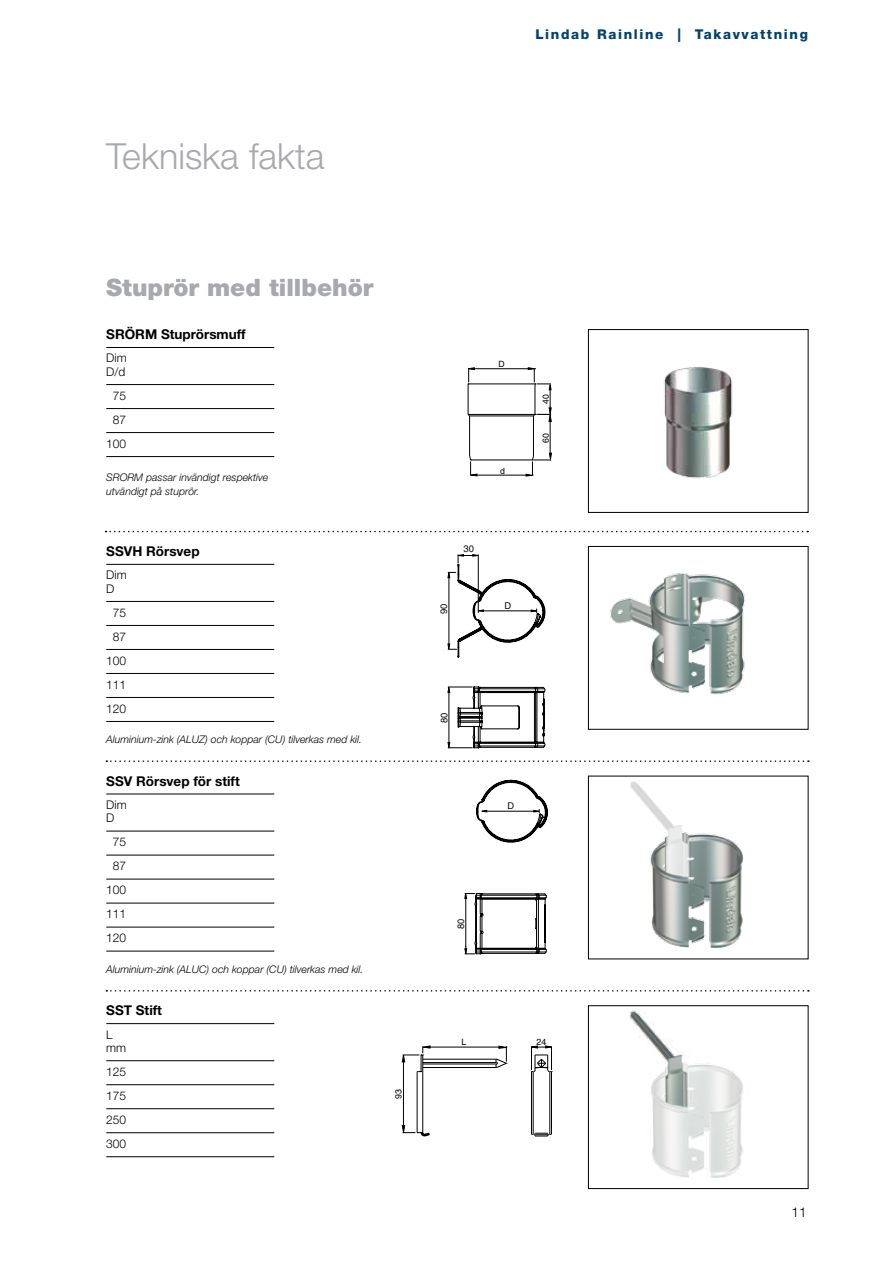
<style>
.page{position:relative;width:893px;height:1263px;background:#fff}
.page>*{position:absolute;margin:0;border:0;box-sizing:border-box;transform-origin:0 0}
.t1{font:300 36px "Helvetica Neue LT Pro";color:#a7a9ac}
.t2{font:900 24px "Helvetica Neue LT Pro";color:#a7a9ac}
.t3{font:700 13.5px "Helvetica Neue LT Pro";color:#000}
.t4{font:800 13.5px "Helvetica Neue LT Pro";letter-spacing:.12em;color:#00426f}
.t5{font:300 13.5px "Helvetica Neue LT Pro";color:#000}
.t6{font:300 12px/24px "Helvetica Neue LT Pro";color:#000}
.t7{font:italic 300 10.5px/13.5px "Helvetica Neue LT Pro";color:#000}
.t8{font:9.45px "Helvetica";color:#120b15}
.t9{font:9.3px "Helvetica";color:#120b15}
.t10{font:8.85px "Helvetica";color:#000}
.t11{font:8.7px "Helvetica";color:#000}
</style>
<div class="page">
<svg style="left:106px;top:990px;width:703px;height:1px"></svg>
<svg style="left:106px;top:531px;width:702px;height:1px"></svg>
<hr style="left:106px;top:347px;width:168px;height:1px;background:#000">
<hr style="left:106px;top:384px;width:168px;height:1px;background:#000">
<hr style="left:106px;top:408px;width:168px;height:1px;background:#000">
<hr style="left:106px;top:432px;width:168px;height:1px;background:#000">
<hr style="left:106px;top:456px;width:168px;height:1px;background:#000">
<img style="left:663px;top:367px;width:70px;height:112px">
<div style="left:588px;top:329px;width:220px;height:184px;border:1px solid #000"></div>
<hr style="left:469px;top:416px;width:1px;height:40px;background:#000">
<hr style="left:471px;top:460px;width:61px;height:1px;background:#000">
<hr style="left:533px;top:416px;width:1px;height:40px;background:#000">
<hr style="left:473px;top:475px;width:57px;height:1px;background:#000">
<hr style="left:550px;top:417px;width:1px;height:40px;background:#000">
<svg style="left:467px;top:367px;width:84px;height:55px"></svg>
<svg style="left:469px;top:455px;width:8px;height:21px"></svg>
<svg style="left:526px;top:453px;width:26px;height:23px"></svg>
<hr style="left:106px;top:564px;width:168px;height:1px;background:#000">
<hr style="left:106px;top:601px;width:168px;height:1px;background:#000">
<hr style="left:106px;top:625px;width:168px;height:1px;background:#000">
<hr style="left:106px;top:649px;width:168px;height:1px;background:#000">
<hr style="left:106px;top:673px;width:168px;height:1px;background:#000">
<hr style="left:106px;top:697px;width:168px;height:1px;background:#000">
<hr style="left:106px;top:721px;width:168px;height:1px;background:#000">
<img style="left:610px;top:573px;width:136px;height:122px">
<div style="left:588px;top:546px;width:220px;height:183px;border:1px solid #000"></div>
<svg style="left:447px;top:554px;width:98px;height:194px"></svg>
<hr style="left:106px;top:794px;width:168px;height:1px;background:#000">
<hr style="left:106px;top:831px;width:168px;height:1px;background:#000">
<hr style="left:106px;top:855px;width:168px;height:1px;background:#000">
<hr style="left:106px;top:879px;width:168px;height:1px;background:#000">
<hr style="left:106px;top:903px;width:168px;height:1px;background:#000">
<hr style="left:106px;top:927px;width:168px;height:1px;background:#000">
<hr style="left:106px;top:951px;width:168px;height:1px;background:#000">
<img style="left:630px;top:781px;width:113px;height:167px">
<svg style="left:464px;top:892px;width:83px;height:62px"></svg>
<svg style="left:476px;top:780px;width:72px;height:63px"></svg>
<hr style="left:106px;top:1023px;width:168px;height:1px;background:#000">
<hr style="left:106px;top:1060px;width:168px;height:1px;background:#000">
<hr style="left:106px;top:1084px;width:168px;height:1px;background:#000">
<hr style="left:106px;top:1108px;width:168px;height:1px;background:#000">
<hr style="left:106px;top:1132px;width:168px;height:1px;background:#000">
<hr style="left:106px;top:1156px;width:168px;height:1px;background:#000">
<img style="left:629px;top:1010px;width:115px;height:168px">
<div style="left:588px;top:1005px;width:220px;height:184px;border:1px solid #000"></div>
<hr style="left:551px;top:1071px;width:1px;height:63px;background:#000">
<hr style="left:549px;top:1071px;width:1px;height:63px;background:#000">
<hr style="left:417px;top:1071px;width:1px;height:61px;background:#000">
<hr style="left:422px;top:1055px;width:1px;height:77px;background:#000">
<hr style="left:531px;top:1071px;width:1px;height:63px;background:#000">
<hr style="left:533px;top:1071px;width:1px;height:63px;background:#000">
<hr style="left:426px;top:1047px;width:77px;height:1px;background:#000">
<hr style="left:423px;top:1063px;width:74px;height:1px;background:#000">
<hr style="left:423px;top:1062px;width:74px;height:1px;background:#000">
<hr style="left:423px;top:1059px;width:74px;height:1px;background:#000">
<hr style="left:423px;top:1067px;width:74px;height:1px;background:#000">
<hr style="left:403px;top:1058px;width:1px;height:72px;background:#000">
<svg style="left:401px;top:1124px;width:151px;height:13px"></svg>
<svg style="left:401px;top:1045px;width:30px;height:27px"></svg>
<svg style="left:496px;top:1045px;width:12px;height:23px"></svg>
<svg style="left:531px;top:1045px;width:21px;height:27px"></svg>
<svg style="left:106px;top:760px;width:703px;height:2px"></svg>
<h1 class="t1" style="left:106px;top:134px;width:220px">Tekniska fakta</h1>
<p class="t4" style="left:535px;top:27px;width:274px">Lindab Rainline | Takavvattning</p>
<h2 class="t2" style="left:106px;top:273px;width:269px">Stuprör med tillbehör</h2>
<p class="t3" style="left:106px;top:326px;width:141px">SRÖRM Stuprörsmuff</p>
<p class="t6" style="left:106px;top:351px;width:22px;line-height:13.5px">Dim<br>D/d</p>
<p class="t6" style="left:106px;top:383px;width:22px;text-align:center">75<br>87<br>100</p>
<p class="t7" style="left:106px;top:471px;width:164px">SRORM passar invändigt respektive utvändigt på stuprör.</p>
<p class="t3" style="left:106px;top:543px;width:95px">SSVH Rörsvep</p>
<p class="t6" style="left:106px;top:568px;width:22px;line-height:13.5px">Dim<br>D</p>
<p class="t6" style="left:106px;top:600px;width:22px;text-align:center">75<br>87<br>100<br>111<br>120</p>
<p class="t7" style="left:106px;top:732px;width:257px">Aluminium-zink (ALUZ) och koppar (CU) tilverkas med kil.</p>
<p class="t3" style="left:106px;top:772px;width:135px">SSV Rörsvep för stift</p>
<p class="t6" style="left:106px;top:798px;width:22px;line-height:13.5px">Dim<br>D</p>
<p class="t6" style="left:106px;top:830px;width:22px;text-align:center">75<br>87<br>100<br>111<br>120</p>
<p class="t7" style="left:106px;top:962px;width:259px">Aluminium-zink (ALUC) och koppar (CU) tilverkas med kil.</p>
<p class="t3" style="left:106px;top:1002px;width:57px">SST Stift</p>
<p class="t6" style="left:106px;top:1027px;width:21px;line-height:13.5px">L mm</p>
<p class="t6" style="left:106px;top:1059px;width:22px;text-align:justify">125<br>175<br>250<br>300</p>
<p class="t10" style="left:393px;top:1098px;width:11px;rotate:-90deg">93</p>
<p class="t11" style="left:499px;top:359px;width:8px">D</p>
<p class="t11" style="left:500px;top:466px;width:6px">d</p>
<p class="t8" style="left:464px;top:544px;width:12px">30</p>
<p class="t8" style="left:438px;top:614px;width:12px;rotate:-90deg">90</p>
<p class="t8" style="left:505px;top:600px;width:8px">D</p>
<p class="t11" style="left:541px;top:404px;width:11px;rotate:-90deg">40</p>
<p class="t11" style="left:541px;top:443px;width:11px;rotate:-90deg">60</p>
<p class="t8" style="left:439px;top:723px;width:12px;rotate:-90deg">80</p>
<p class="t9" style="left:508px;top:801px;width:8px">D</p>
<p class="t9" style="left:456px;top:929px;width:12px;rotate:-90deg">80</p>
<p class="t10" style="left:461px;top:1037px;width:6px">L</p>
<p class="t10" style="left:537px;top:1036px;width:11px">24</p>
<p class="t5" style="left:791px;top:1204px;width:17px">11</p>
</div>
